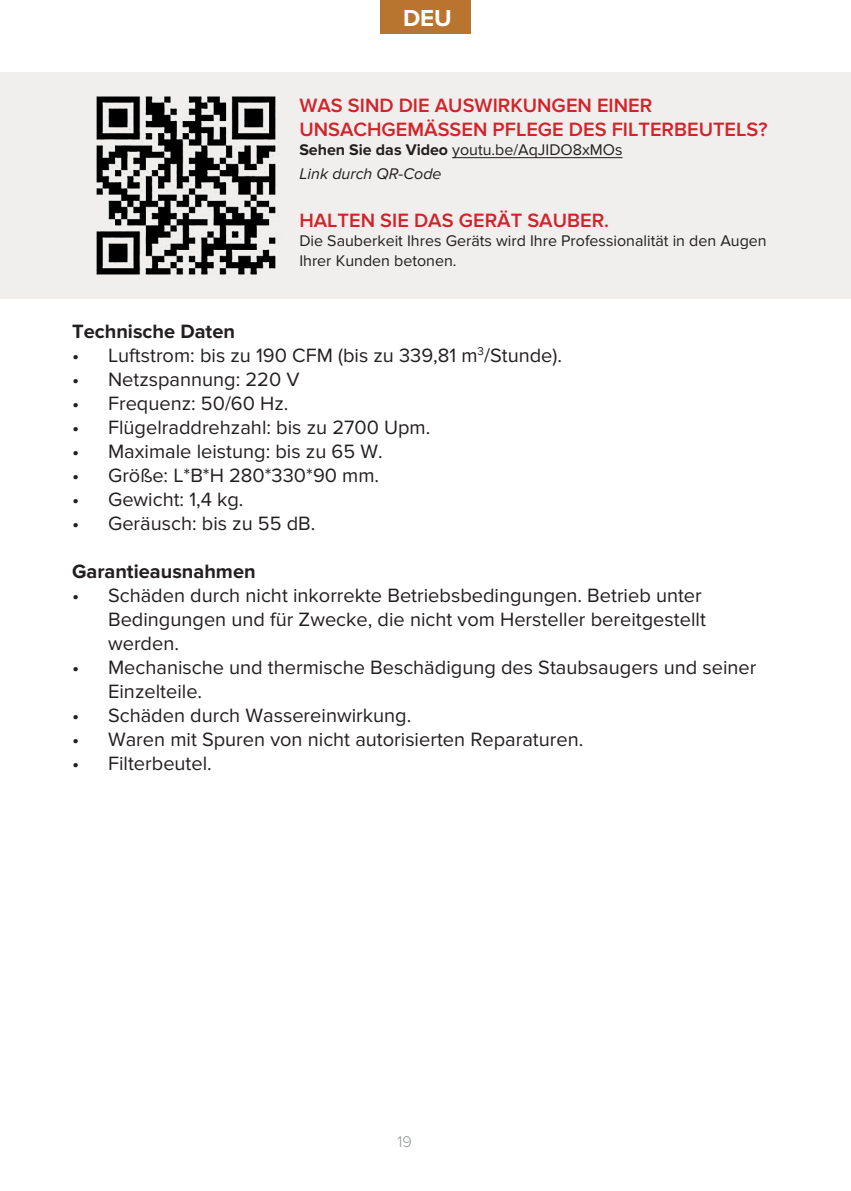
<style>
.page{position:relative;width:851px;height:1191px;background:#fff}
.page>*{position:absolute;margin:0;border:0;box-sizing:border-box;transform-origin:0 0}
.t1{font:700 24px "Proxima Nova";color:#fff}
.t2{font:20px/24px "Proxima Nova";color:#231f20}
.t3{font:600 20px/24px "Proxima Nova";color:#d1232a}
.t4{font:700 20px "Proxima Nova";color:#231f20}
.t5{font:16px/24px "Proxima Nova";color:#231f20}
.t6{font:300 16px "Proxima Nova";color:#939598}
.s1{font-weight:700}
.s2{font-style:italic}
</style>
<div class="page">
<div style="left:1px;top:72px;width:849px;height:227px;background:#f0efee"></div>
<img style="left:96px;top:96px;width:180px;height:179px">
<hr style="left:452px;top:157px;width:170px;height:1px;background:#231f20">
<div style="left:380px;top:0;width:91px;height:33px;background:#b97430"></div>
<p class="t1" style="left:403px;top:4px;width:50px">DEU</p>
<p class="t3" style="left:299px;top:94px;width:469px">WAS SIND DIE AUSWIRKUNGEN EINER<br>UNSACHGEMÄSSEN PFLEGE DES FILTERBEUTELS?</p>
<p class="t5" style="left:299px;top:138px;width:325px"><span class="s1">Sehen Sie das Video</span> youtu.be/AqJIDO8xMOs<br><span class="s2">Link durch QR-Code</span></p>
<p class="t3" style="left:299px;top:209px;width:311px">HALTEN SIE DAS GERÄT SAUBER.</p>
<p class="t5" style="left:299px;top:232px;width:469px;line-height:19.2px">Die Sauberkeit Ihres Geräts wird Ihre Professionalität in den Augen<br>Ihrer Kunden betonen.</p>
<p class="t4" style="left:72px;top:319px;width:164px">Technische Daten</p>
<p class="t2" style="left:72px;top:343px;width:491px">• Luftstrom: bis zu 190 CFM (bis zu 339,81 m<sup>3</sup>/Stunde).</p>
<p class="t2" style="left:72px;top:367px;width:229px">• Netzspannung: 220 V</p>
<p class="t2" style="left:72px;top:391px;width:218px">• Frequenz: 50/60 Hz.</p>
<p class="t2" style="left:72px;top:415px;width:360px">• Flügelraddrehzahl: bis zu 2700 Upm.</p>
<p class="t2" style="left:72px;top:439px;width:312px">• Maximale leistung: bis zu 65 W.</p>
<p class="t2" style="left:72px;top:463px;width:308px">• Größe: L*B*H 280*330*90 mm.</p>
<p class="t2" style="left:72px;top:487px;width:173px">• Gewicht: 1,4 kg.</p>
<p class="t2" style="left:72px;top:511px;width:245px">• Geräusch: bis zu 55 dB.</p>
<p class="t4" style="left:72px;top:559px;width:185px">Garantieausnahmen</p>
<p class="t2" style="left:108px;top:583px;width:599px;text-indent:-36px">• Schäden durch nicht inkorrekte Betriebsbedingungen. Betrieb unter<br>Bedingungen und für Zwecke, die nicht vom Hersteller bereitgestellt werden.</p>
<p class="t2" style="left:108px;top:655px;width:649px;text-indent:-36px">• Mechanische und thermische Beschädigung des Staubsaugers und seiner<br>Einzelteile.</p>
<p class="t2" style="left:72px;top:703px;width:340px">• Schäden durch Wassereinwirkung.</p>
<p class="t2" style="left:72px;top:727px;width:512px">• Waren mit Spuren von nicht autorisierten Reparaturen.</p>
<p class="t2" style="left:72px;top:751px;width:141px">• Filterbeutel.</p>
<p class="t6" style="left:397px;top:1132px;width:16px">19</p>
</div>
